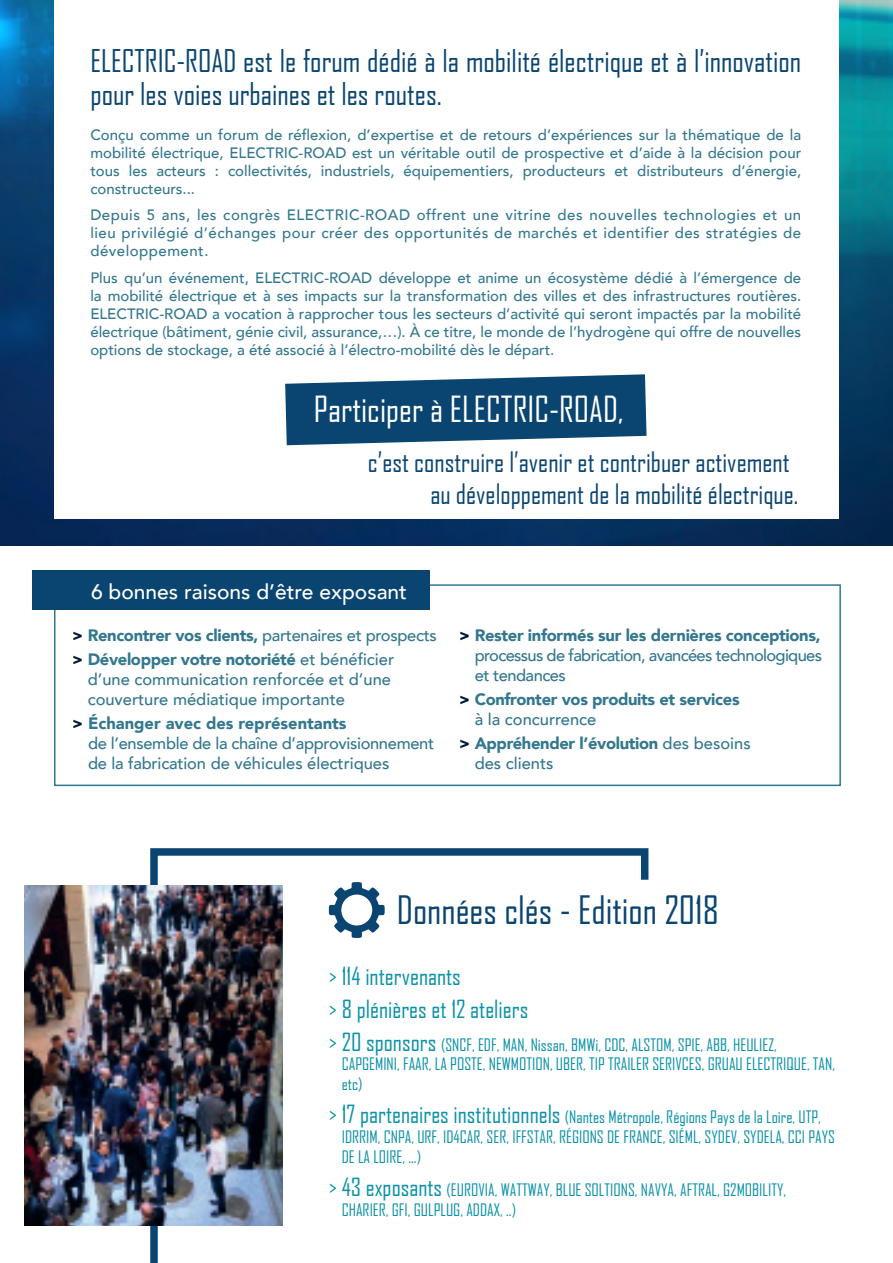
<style>
.page{position:relative;width:893px;height:1263px;background:#fff}
.page>*{position:absolute;margin:0;border:0;box-sizing:border-box;transform-origin:0 0}
.t1{font:37.5px "Agency FB";color:#0a4571}
.t2{font:34.5px "Agency FB";color:#fff}
.t3{font:30px/33px "Agency FB";color:#0a4571}
.t4{font:27px "Agency FB";color:#0a4571}
.t5{font:24px "Agency FB";color:#0b92a8}
.t6{font:500 21px "Avenir";color:#fff}
.t7{font:16.5px/19.8px "Agency FB";color:#0b92a8}
.t8{font:500 16.5px/19.8px "Avenir";letter-spacing:-.02em;color:#32778f}
.t9{font:500 16.5px/19.8px "Avenir";color:#32778f}
.t10{font:900 16.5px/19.8px "Avenir";letter-spacing:-.02em;color:#32778f}
.t11{font:500 15px/18px "Avenir";color:#32778f;text-align:justify}
.s1{font-weight:900;color:#00193a}
.s2{font-weight:900}
.s3{color:#00193a}
.s4{font-weight:500}
.s5{font-size:24px}
</style>
<div class="page">
<div style="left:54px;top:584px;width:787px;height:202px;border:2px solid #32778f"></div>
<svg style="left:146px;top:848px;width:503px;height:415px"></svg>
<img style="left:0;top:0;width:893px;height:546px">
<div style="left:54px;top:0;width:785px;height:519px;background:#fff"></div>
<svg style="left:285px;top:374px;width:362px;height:71px;background:#2b5e84"></svg>
<img style="left:25px;top:885px;width:257px;height:340px">
<div style="left:33px;top:570px;width:397px;height:40px;background:#0a4571"></div>
<svg style="left:329px;top:882px;width:56px;height:56px"></svg>
<p class="t3" style="left:90px;top:44px;width:712px">ELECTRIC-ROAD est le forum dédié à la mobilité électrique et à l’innovation pour les voies urbaines et les routes.</p>
<p class="t11" style="left:90px;top:125px;width:712px">Conçu comme un forum de réflexion, d’expertise et de retours d’expériences sur la thématique de la mobilité électrique, ELECTRIC-ROAD est un véritable outil de prospective et d’aide à la décision pour tous les acteurs : collectivités, industriels, équipementiers, producteurs et distributeurs d’énergie, constructeurs...</p>
<p class="t11" style="left:90px;top:205px;width:712px">Depuis 5 ans, les congrès ELECTRIC-ROAD offrent une vitrine des nouvelles technologies et un lieu privilégié d’échanges pour créer des opportunités de marchés et identifier des stratégies de développement.</p>
<p class="t11" style="left:90px;top:268px;width:712px">Plus qu’un événement, ELECTRIC-ROAD développe et anime un écosystème dédié à l’émergence de la mobilité électrique et à ses impacts sur la transformation des villes et des infrastructures routières.<br>ELECTRIC-ROAD a vocation à rapprocher tous les secteurs d’activité qui seront impactés par la mobilité électrique (bâtiment, génie civil, assurance,…). À ce titre, le monde de l’hydrogène qui offre de nouvelles options de stockage, a été associé à l’électro-mobilité dès le départ.</p>
<p class="t2" style="left:314px;top:388px;width:311px">Participer à ELECTRIC-ROAD,</p>
<p class="t4" style="left:368px;top:446px;width:423px">c’est construire l’avenir et contribuer activement</p>
<p class="t4" style="left:430px;top:477px;width:370px">au développement de la mobilité électrique.</p>
<p class="t6" style="left:91px;top:574px;width:317px">6 bonnes raisons d’être exposant</p>
<p class="t8" style="left:72px;top:625px;width:366px"><span class="s1">&gt;</span> <span class="s2">Rencontrer vos clients,</span> partenaires et prospects</p>
<p class="t9" style="left:88px;top:649px;width:308px;text-indent:-16px"><span class="s1">&gt;</span> <span class="s2">Développer votre notoriété</span> et bénéficier d’une communication renforcée et d’une couverture médiatique importante</p>
<p class="t8" style="left:88px;top:712px;width:348px;text-indent:-16px"><span class="s1">&gt;</span> <span class="s2">Échanger avec des représentants<br></span>de l’ensemble de la chaîne d’approvisionnement de la fabrication de véhicules électriques</p>
<p class="t8" style="left:475px;top:625px;width:349px;text-align:justify;text-indent:-16px"><span class="s1">&gt;</span> <span class="s2">Rester informés sur les dernières conceptions, </span>processus de fabrication, avancées technologiques et tendances</p>
<p class="t10" style="left:475px;top:689px;width:266px;text-indent:-16px"><span class="s3">&gt;</span> Confronter vos produits et services <span class="s4">à la concurrence</span></p>
<p class="t10" style="left:475px;top:733px;width:277px;text-indent:-16px"><span class="s3">&gt;</span> Appréhender l’évolution <span class="s4">des besoins des clients</span></p>
<p class="t1" style="left:397px;top:887px;width:324px">Données clés - Edition 2018</p>
<p class="t5" style="left:329px;top:961px;width:133px">&gt; 114 intervenants</p>
<p class="t5" style="left:329px;top:994px;width:201px">&gt; 8 plénières et 12 ateliers</p>
<p class="t7" style="left:342px;top:1034px;width:495px;text-indent:-13px"><span class="s5">&gt; 20 sponsors</span> (SNCF, EDF, MAN, Nissan, BMWi, CDC, ALSTOM, SPIE, ABB, HEULIEZ,<br>CAPGEMINI, FAAR, LA POSTE, NEWMOTION, UBER, TIP TRAILER SERIVCES, GRUAU ELECTRIQUE, TAN, etc)</p>
<p class="t7" style="left:342px;top:1107px;width:495px;text-indent:-13px"><span class="s5">&gt; 17 partenaires institutionnels</span> (Nantes Métropole, Régions Pays de la Loire, UTP,<br>IDRRIM, CNPA, URF, ID4CAR, SER, IFFSTAR, RÉGIONS DE FRANCE, SIÉML, SYDEV, SYDELA, CCI PAYS<br>DE LA LOIRE, ...)</p>
<p class="t7" style="left:342px;top:1179px;width:446px;text-indent:-13px"><span class="s5">&gt; 43 exposants</span> (EUROVIA, WATTWAY, BLUE SOLTIONS, NAVYA, AFTRAL, G2MOBILITY,<br>CHARIER, GFI, GULPLUG, ADDAX, ..)</p>
</div>
